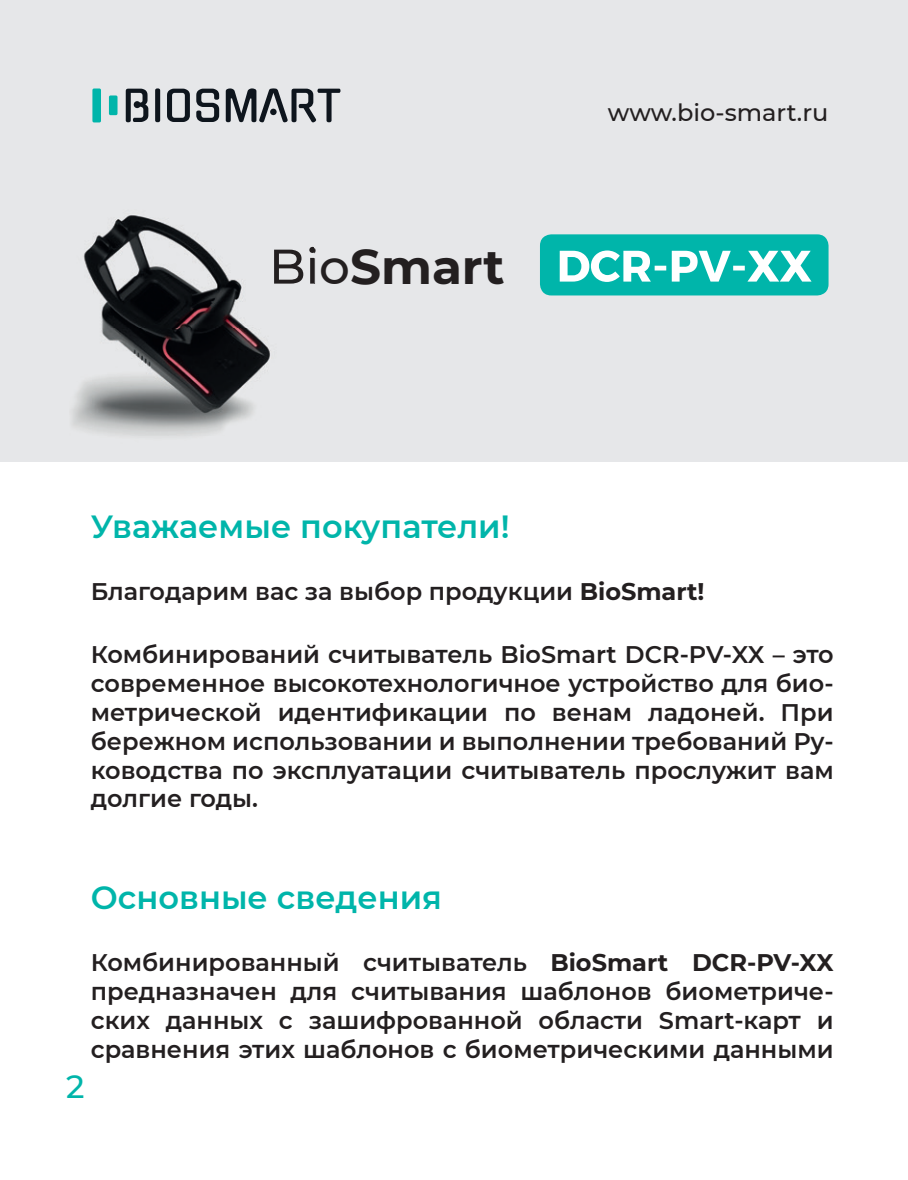
<style>
.page{position:relative;width:908px;height:1180px;background:#fff}
.page>*{position:absolute;margin:0;border:0;box-sizing:border-box;transform-origin:0 0}
.t1{font:700 48.4px "Montserrat";color:#231f20}
.t2{font:600 32px "Montserrat";color:#00b5aa}
.t3{font:500 32px "Montserrat";color:#00b5aa}
.t4{font:600 24px/28.8px "Montserrat";color:#231f20;text-align:justify}
.t5{font:500 24px "Montserrat";color:#231f20}
.s1{font-weight:500}
.s2{font-weight:700}
</style>
<div class="page">
<div style="left:0;top:0;width:907px;height:462px;background:#e6e7e9"></div>
<img style="left:72px;top:215px;width:241px;height:221px">
<img style="left:274px;top:247px;width:39px;height:37px">
<div style="left:539px;top:234px;width:289px;height:61px;background:#00b5aa;border-radius:11px"></div>
<svg style="left:559px;top:250px;width:252px;height:32px"></svg>
<svg style="left:126px;top:88px;width:214px;height:34px"></svg>
<div style="left:109px;top:95px;width:8px;height:20px;background:#00b5aa;border-radius:2px"></div>
<div style="left:92px;top:88px;width:9px;height:34px;background:#00b5aa;border-radius:2px"></div>
<h1 class="t1" style="left:269px;top:231px;width:237px"><span class="s1">Bio</span>Smart</h1>
<p class="t5" style="left:607px;top:96px;width:222px">www.bio-smart.ru</p>
<h2 class="t2" style="left:91px;top:503px;width:420px">Уважаемые покупатели!</h2>
<p class="t4" style="left:91px;top:576px;width:615px">Благодарим вас за выбор продукции <span class="s2">BioSmart!</span></p>
<p class="t4" style="left:91px;top:639px;width:744px">Комбинирований считыватель BioSmart DCR-PV-XX – это современное высокотехнологичное устройство для био&shy;метрической идентификации по венам ладоней. При бережном использовании и выполнении требований Ру&shy;ководства по эксплуатации считыватель прослужит вам долгие годы.</p>
<h2 class="t2" style="left:91px;top:874px;width:352px">Основные сведения</h2>
<h2 class="t3" style="left:66px;top:1063px;width:20px">2</h2>
<p class="t4" style="left:91px;top:947px;width:744px">Комбинированный считыватель <span class="s2">BioSmart DCR-PV-XX </span>предназначен для считывания шаблонов биометриче&shy;ских данных с зашифрованной области Smart-карт и сравнения этих шаблонов с биометрическими данными</p>
</div>
